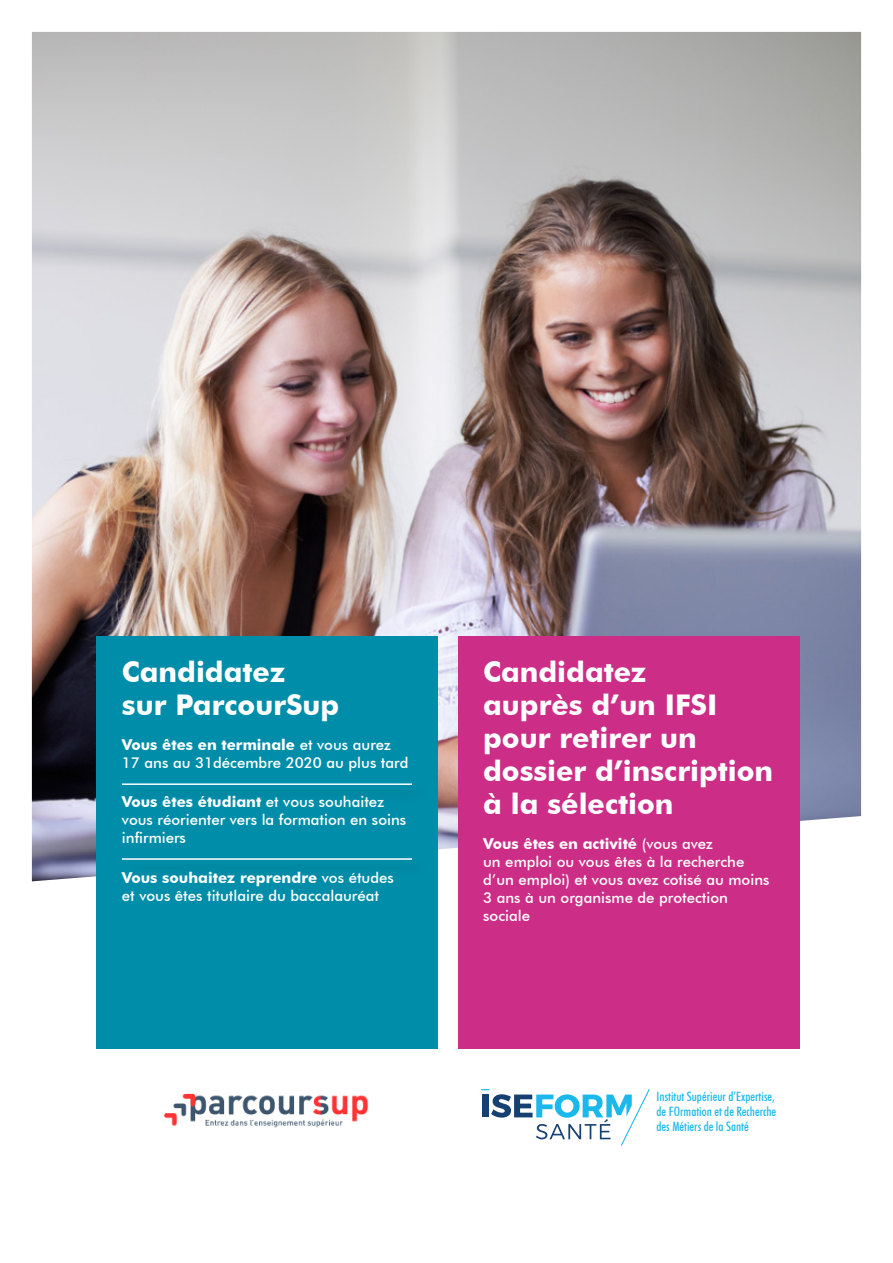
<style>
.page{position:relative;width:893px;height:1263px;background:#fff}
.page>*{position:absolute;margin:0;border:0;box-sizing:border-box;transform-origin:0 0}
.txt_courant{font:700 28.5px/33px "Futura BT";color:#fff}
.txt_courant-2{font:500 15px/18px "Futura BT";color:#fff}
.t1{font:500 condensed 12.9px/15px "Futura BT";color:#1ab8eb}
.s1{font-weight:700}
</style>
<div class="page">
<img style="left:31px;top:31px;width:831px;height:1115px">
<p class="txt_courant" style="left:122px;top:655px;width:219px">Candidatez<br>sur ParcourSup</p>
<p class="txt_courant-2" style="left:122px;top:736px;width:288px"><span class="s1">Vous êtes en terminale</span> et vous aurez<br>17 ans au 31décembre 2020 au plus tard</p>
<p class="txt_courant-2" style="left:122px;top:793px;width:286px"><span class="s1">Vous êtes étudiant</span> et vous souhaitez vous réorienter vers la formation en soins infirmiers</p>
<p class="txt_courant-2" style="left:122px;top:868px;width:273px"><span class="s1">Vous souhaitez reprendre</span> vos études et vous êtes titutlaire du baccalauréat</p>
<p class="txt_courant" style="left:483px;top:655px;width:292px">Candidatez<br>auprès d’un IFSI pour retirer un dossier d’inscription à la sélection</p>
<p class="txt_courant-2" style="left:483px;top:835px;width:288px"><span class="s1">Vous êtes en activité</span> (vous avez<br>un emploi ou vous êtes à la recherche d’un emploi) et vous avez cotisé au moins<br>3 ans à un organisme de protection sociale</p>
<p class="t1" style="left:657px;top:1089px;width:121px">Institut Supérieur d’Expertise, de FOrmation et de Recherche des Métiers de la Santé</p>
</div>
